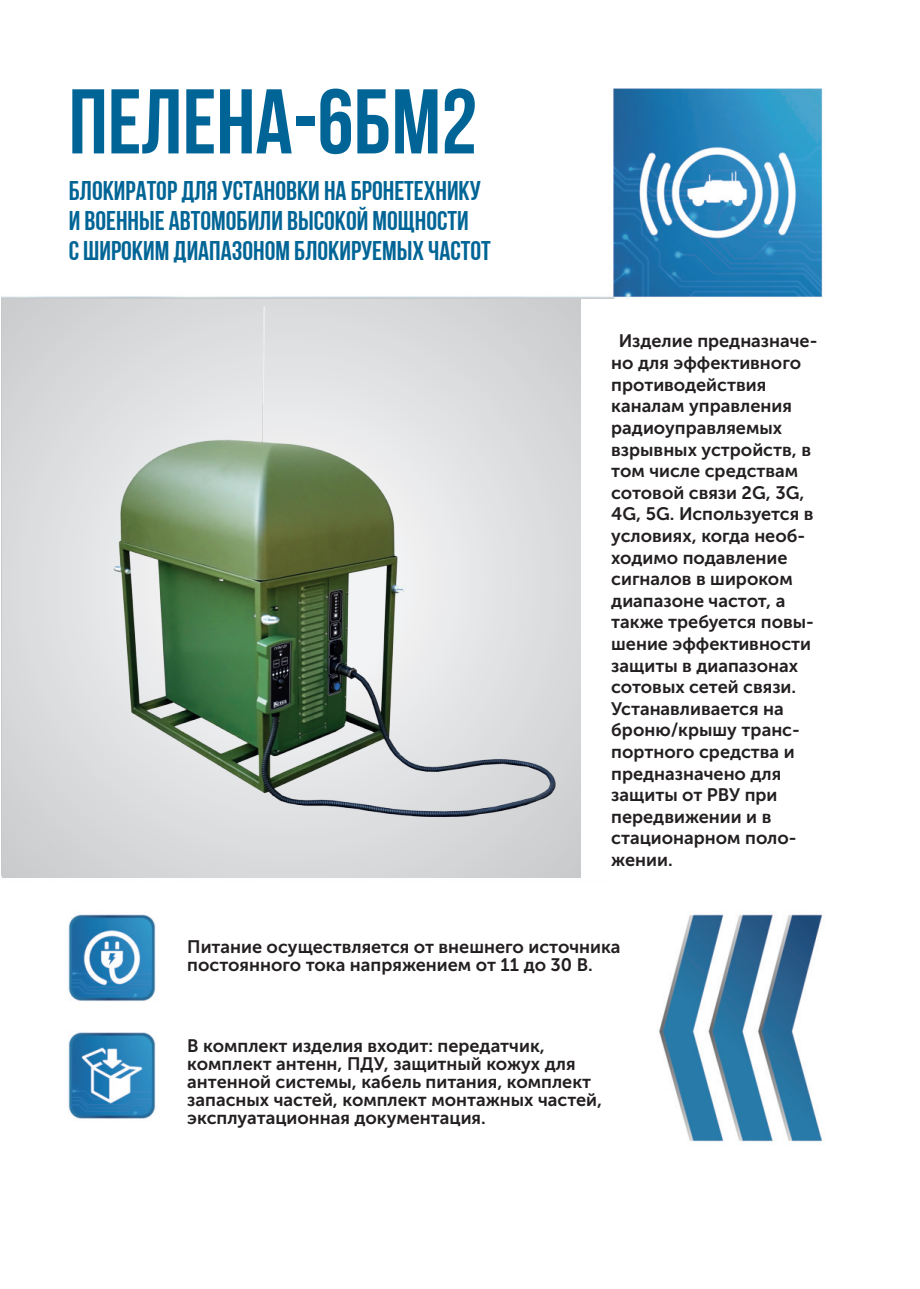
<style>
.page{position:relative;width:920px;height:1289px;background:#fff}
.page>*{position:absolute;margin:0;border:0;box-sizing:border-box;transform-origin:0 0}
.t1{font:700 91.65px "Bebas Neue";color:#006596}
.t2{font:700 27px/30px "Bebas Neue";color:#006596}
.t3{font:18px/21.6px "Museo Sans Cyrl 700";color:#231f20}
</style>
<div class="page">
<img style="left:2px;top:88px;width:821px;height:1054px">
<div style="left:581px;top:299px;width:239px;height:580px;background:#fff"></div>
<img style="left:5px;top:274px;width:621px;height:621px">
<h1 class="t1" style="left:69px;top:71px;width:410px">пелена-6БМ2</h1>
<h2 class="t2" style="left:69px;top:175px;width:423px">Блокиратор для установки на бронетехнику и военные автомобили высокой мощности<br>с широким диапазоном блокируемых частот</h2>
<p class="t3" style="left:611px;top:330px;width:208px;text-indent:8px">Изделие предназначе&shy;но для эффективного противодействия каналам управления радиоуправляемых взрывных устройств, в том числе средствам сотовой связи 2G, 3G,<br>4G, 5G. Используется в условиях, когда необ&shy;ходимо подавление сигналов в широком диапазоне частот, а также требуется повы&shy;шение эффективности защиты в диапазонах сотовых сетей связи.<br>Устанавливается на броню/крышу транс&shy;портного средства и предназначено для защиты от РВУ при передвижении и в стационарном поло&shy;жении.</p>
<p class="t3" style="left:187px;top:938px;width:434px;line-height:18px">Питание осуществляется от внешнего источника постоянного тока напряжением от 11 до 30 В.</p>
<p class="t3" style="left:187px;top:1037px;width:416px;line-height:18px">В комплект изделия входит: передатчик, комплект антенн, ПДУ, защитный кожух для антенной системы, кабель питания, комплект запасных частей, комплект монтажных частей, эксплуатационная документация.</p>
</div>
